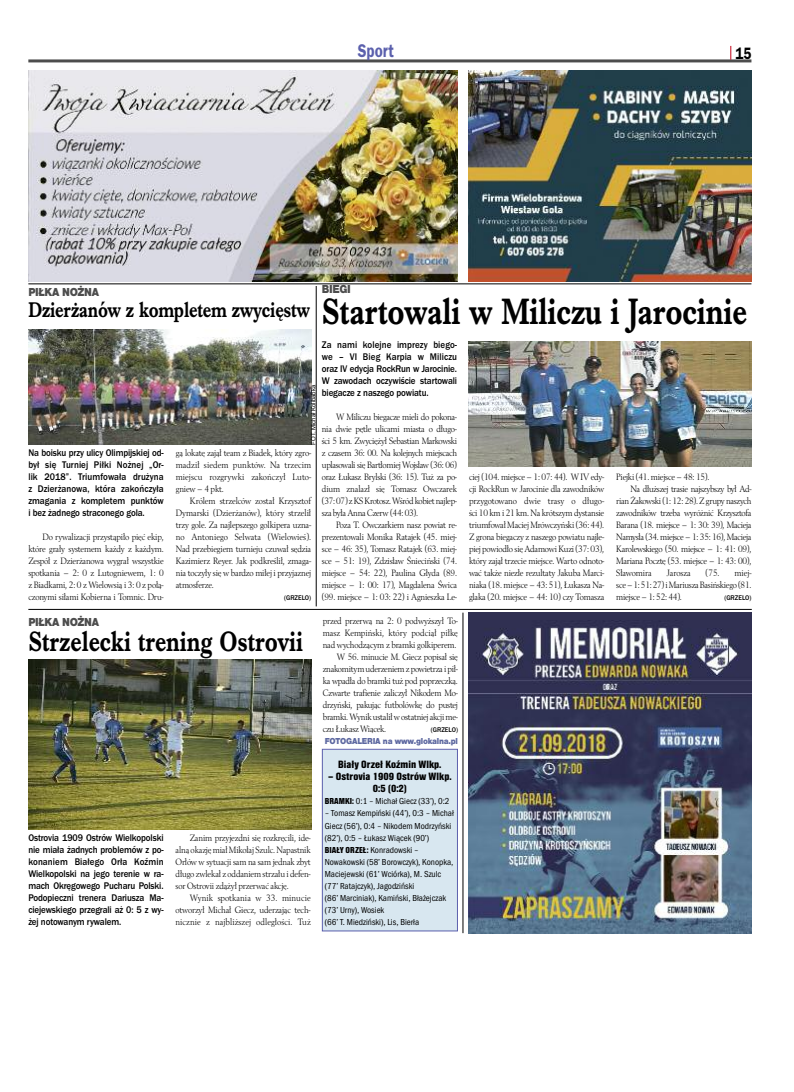
<style>
.page{position:relative;width:794px;height:1092px;background:#fff}
.page>*{position:absolute;margin:0;border:0;box-sizing:border-box;transform-origin:0 0}
.t1{font:700 38px "Imprint URWTCE";letter-spacing:-.005em;color:#000;scale:.8 1}
.t2{font:700 29px "Imprint URWTCE";color:#000;scale:.8 1}
.t3{font:700 22px "Imprint URWTCE";letter-spacing:-.01em;color:#000;scale:.8 1}
.t4{font:19px "Franklin Got URWTCE Dem";color:#5b60ad;scale:.8 1}
.t5{font:17px "Franklin Got URWTCE Dem";color:#000;scale:.8 1}
.t6{font:900 12px "Nimbus San TCE";letter-spacing:-.035em;color:#4d4d4d;scale:.9 1}
.t7{font:11px/12px "Nimbus San TCE Bla Con";color:#000;text-align:center}
.t8{font:500 10px/12px "Franklin Got URWTCE";letter-spacing:-.01em;color:#000;text-align:justify;scale:.9 1}
.t9{font:9.6px/12px "Berling TCE";letter-spacing:-.025em;color:#000;text-align:justify;scale:.9 1}
.t10{font:9.6px "Berling TCE";letter-spacing:.005em;color:#000;scale:.9 1}
.t11{font:9.6px "Berling TCE";letter-spacing:-.005em;color:#000;scale:.9 1}
.t12{font:9px/12px "Franklin Got URWTCE Boo Con";color:#000}
.t13{font:900 9px "Nimbus San TCE";letter-spacing:-.025em;color:#5e69a1;scale:.9 1}
.t14{font:500 7px "Franklin Got URWTCE";color:#000;scale:.95 1}
.t15{font:6px "Helvetica";letter-spacing:-.005em;color:#000}
.s1{font-family:"Nimbus San TCE Bla Con"}
</style>
<div class="page">
<hr style="left:28px;top:59px;width:723px;height:3px;background:#4d4d4d">
<svg style="left:730px;top:46px;width:1px;height:14px"></svg>
<img style="left:468px;top:341px;width:283px;height:125px">
<img style="left:468px;top:612px;width:283px;height:321px">
<img style="left:28px;top:659px;width:283px;height:170px">
<div style="left:323px;top:749px;width:134px;height:181px;background:#d8e7f0"></div>
<div style="left:322px;top:748px;width:136px;height:183px;border:1px solid #5b60ad"></div>
<hr style="left:28px;top:283px;width:723px;height:1px;background:#000">
<img style="left:468px;top:71px;width:283px;height:210px">
<img style="left:28px;top:71px;width:430px;height:210px">
<hr style="left:316px;top:286px;width:1px;height:320px;background:#000">
<hr style="left:28px;top:609px;width:724px;height:1px;background:#000">
<hr style="left:462px;top:612px;width:1px;height:321px;background:#000">
<img style="left:28px;top:329px;width:283px;height:116px">
<h3 class="t4" style="left:358px;top:40px;width:47px">Sport</h3>
<h3 class="t5" style="left:735px;top:43px;width:21px">15</h3>
<p class="t6" style="left:28px;top:284px;width:80px">PIŁKA NOŻNA</p>
<h3 class="t3" style="left:28px;top:296px;width:354px">Dzierżanów z kompletem zwycięstw</h3>
<p class="t6" style="left:322px;top:282px;width:34px">BIEGI</p>
<h1 class="t1" style="left:322px;top:288px;width:533px">Startowali w Miliczu i Jarocinie</h1>
<p class="t8" style="left:28px;top:447px;width:152px">Na boisku przy ulicy Olimpijskiej od&shy;był się Turniej Piłki Nożnej „Or&shy;lik 2018”. Triumfowała drużyna z Dzierżanowa, która zakończyła zmagania z kompletem punktów i bez żadnego straconego gola.</p>
<p class="t9" style="left:28px;top:531px;width:152px;text-indent:14px">Do rywalizacji przystąpiło pięć ekip, które grały systemem każdy z każdym.<br>Zespół z Dzierżanowa wygrał wszystkie spotkania – 2: 0 z Lutogniewem, 1: 0 z Biadkami, 2: 0 z Wielowsią i 3: 0 z połą&shy;czonymi siłami Kobierna i Tomnic. Dru-</p>
<p class="t8" style="left:322px;top:339px;width:152px">Za nami kolejne imprezy biego&shy;we – VI Bieg Karpia w Miliczu oraz IV edycja RockRun w Jarocinie.<br>W zawodach oczywiście startowali biegacze z naszego powiatu.</p>
<p class="t9" style="left:322px;top:411px;width:152px;text-indent:14px">W Miliczu biegacze mieli do pokona&shy;nia dwie pętle ulicami miasta o długo&shy;ści 5 km. Zwyciężył Sebastian Markowski z czasem 36: 00. Na kolejnych miejscach uplasowali się Bartłomiej Wojsław (36: 06) oraz Łukasz Brylski (36: 15). Tuż za po&shy;dium znalazł się Tomasz Owczarek (37:07) zKSKrotosz.Wśródkobietnajlep&shy;sza była Anna Czerw (44: 03).</p>
<p class="t9" style="left:322px;top:519px;width:152px;text-indent:14px">Poza T. Owczarkiem nasz powiat re&shy;prezentowali Monika Ratajek (45. miej&shy;sce – 46: 35), Tomasz Ratajek (63. miej&shy;sce – 51: 19), Zdzisław Śnieciński (74. miejsce – 54: 22), Paulina Głyda (89. miejsce – 1: 00: 17), Magdalena Świca (99. miejsce – 1: 03: 22) i Agnieszka Le-</p>
<p class="t15" style="left:311px;top:444px;width:61px;rotate:-90deg">FOT. Michał Kolibabka</p>
<p class="t9" style="left:176px;top:447px;width:152px">gą lokatę zajął team z Biadek, który zgro&shy;madził siedem punktów. Na trzecim miejscu rozgrywki zakończył Luto&shy;gniew – 4 pkt.</p>
<p class="t9" style="left:176px;top:495px;width:152px;text-indent:14px">Królem strzelców został Krzysztof Dymarski (Dzierżanów), który strzelił trzy gole. Za najlepszego golkipera uzna&shy;no Antoniego Selwata (Wielowieś).<br>Nad przebiegiem turnieju czuwał sędzia Kazimierz Reyer. Jak podkreślił, zmaga&shy;nia toczyły się w bardzo miłej i przyjaznej atmosferze.</p>
<p class="t14" style="left:284px;top:593px;width:30px">(GRZELO)</p>
<p class="t6" style="left:28px;top:614px;width:80px">PIŁKA NOŻNA</p>
<h2 class="t2" style="left:28px;top:623px;width:345px">Strzelecki trening Ostrovii</h2>
<p class="t8" style="left:28px;top:831px;width:152px">Ostrovia 1909 Ostrów Wielkopolski nie miała żadnych problemów z po&shy;konaniem Białego Orła Koźmin Wielkopolski na jego terenie w ra&shy;mach Okręgowego Pucharu Polski.<br>Podopieczni trenera Dariusza Ma&shy;ciejewskiego przegrali aż 0: 5 z wy&shy;żej notowanym rywalem.</p>
<p class="t9" style="left:176px;top:831px;width:152px;text-indent:14px">Zanim przyjezdni się rozkręcili, ide&shy;alną okazję miał Mikołaj Szulc. Napastnik Orłów w sytuacji sam na sam jednak zbyt długo zwlekał z oddaniem strzału i defen&shy;sor Ostrovii zdążył przerwać akcję.</p>
<p class="t9" style="left:176px;top:891px;width:152px;text-indent:14px">Wynik spotkania w 33. minucie otworzył Michał Giecz, uderzając tech&shy;nicznie z najbliższej odległości. Tuż</p>
<p class="t9" style="left:323px;top:615px;width:151px">przed przerwą na 2: 0 podwyższył To-</p>
<p class="t10" style="left:323px;top:627px;width:152px">masz Kempiński, który podciął piłkę</p>
<p class="t9" style="left:323px;top:639px;width:150px">nad wychodzącym z bramki golkiperem.</p>
<p class="t9" style="left:337px;top:651px;width:136px">W 56. minucie M. Giecz popisał się</p>
<p class="t9" style="left:323px;top:663px;width:151px">znakomitym uderzeniem z powietrza i pił-</p>
<p class="t9" style="left:323px;top:675px;width:152px">ka wpadła do bramki tuż pod poprzeczką.</p>
<p class="t9" style="left:323px;top:687px;width:151px">Czwarte trafienie zaliczył Nikodem Mo-</p>
<p class="t9" style="left:323px;top:699px;width:152px">drzyński, pakując futbolówkę do pustej</p>
<p class="t9" style="left:323px;top:711px;width:151px">bramki. Wynik ustalił w ostatniej akcji me-</p>
<p class="t9" style="left:323px;top:723px;width:72px">czu Łukasz Wiącek.</p>
<p class="t14" style="left:431px;top:725px;width:30px">(GRZELO)</p>
<p class="t13" style="left:325px;top:736px;width:149px">FOTOGALERIA na www.glokalna.pl</p>
<p class="t7" style="left:338px;top:758px;width:105px">Biały Orzeł Koźmin Wlkp.</p>
<p class="t7" style="left:328px;top:770px;width:125px">– Ostrovia 1909 Ostrów Wlkp.<br>0:5 (0:2)</p>
<p class="t12" style="left:325px;top:795px;width:126px"><span class="s1">BRAMKI:</span> 0:1 – Michał Giecz (33’), 0:2</p>
<p class="t12" style="left:325px;top:807px;width:131px">– Tomasz Kempiński (44’), 0:3 – Michał Giecz (56’), 0:4 – Nikodem Modrzyński (82’), 0:5 – Łukasz Wiącek (90’)<br><span class="s1">BIAŁY ORZEŁ:</span> Konradowski – Nowakowski (58’ Borowczyk), Konopka, Maciejewski (61’ Wciórka), M. Szulc (77’ Ratajczyk), Jagodziński<br>(86’ Marciniak), Kamiński, Błażejczak (73’ Urny), Wosiek<br>(66’ T. Miedziński), Lis, Bierła</p>
<p class="t9" style="left:469px;top:471px;width:152px">ciej (104. miejsce – 1: 07: 44). W IV edy&shy;cji RockRun w Jarocinie dla zawodników przygotowano dwie trasy o długo&shy;ści 10 km i 21 km. Na krótszym dystansie triumfował Maciej Mrówczyński (36: 44).<br>Z grona biegaczy z naszego powiatu najle&shy;piej powiodło się Adamowi Kuzi (37: 03), który zajął trzecie miejsce. Warto odnoto&shy;wać także niezłe rezultaty Jakuba Marci&shy;niaka (18. miejsce – 43: 51), Łukasza Na&shy;glaka (20. miejsce – 44: 10) czy Tomasza</p>
<p class="t9" style="left:616px;top:471px;width:105px">Piejki (41. miejsce – 48: 15).</p>
<p class="t9" style="left:630px;top:483px;width:135px">Na dłuższej trasie najszybszy był Ad-</p>
<p class="t9" style="left:616px;top:495px;width:152px">rian Żakowski (1: 12: 28). Z grupy naszych</p>
<p class="t9" style="left:616px;top:507px;width:152px">zawodników trzeba wyróżnić Krzysztofa</p>
<p class="t9" style="left:616px;top:519px;width:152px">Barana (18. miejsce – 1: 30: 39), Macieja</p>
<p class="t9" style="left:616px;top:531px;width:152px">Namysła (34. miejsce – 1: 35: 16), Macieja</p>
<p class="t9" style="left:616px;top:543px;width:152px">Karolewskiego (50. miejsce – 1: 41: 09),</p>
<p class="t9" style="left:616px;top:555px;width:152px">Mariana Pocztę (53. miejsce – 1: 43: 00),</p>
<p class="t11" style="left:616px;top:567px;width:41px">Sławomira</p>
<p class="t11" style="left:666px;top:567px;width:28px">Jarosza</p>
<p class="t9" style="left:616px;top:567px;width:152px;text-indent:89px">(75. miej&shy;sce–1:51:27)iMariuszaBasińskiego(81. miejsce – 1: 52: 44).</p>
<p class="t14" style="left:724px;top:593px;width:30px">(GRZELO)</p>
</div>
